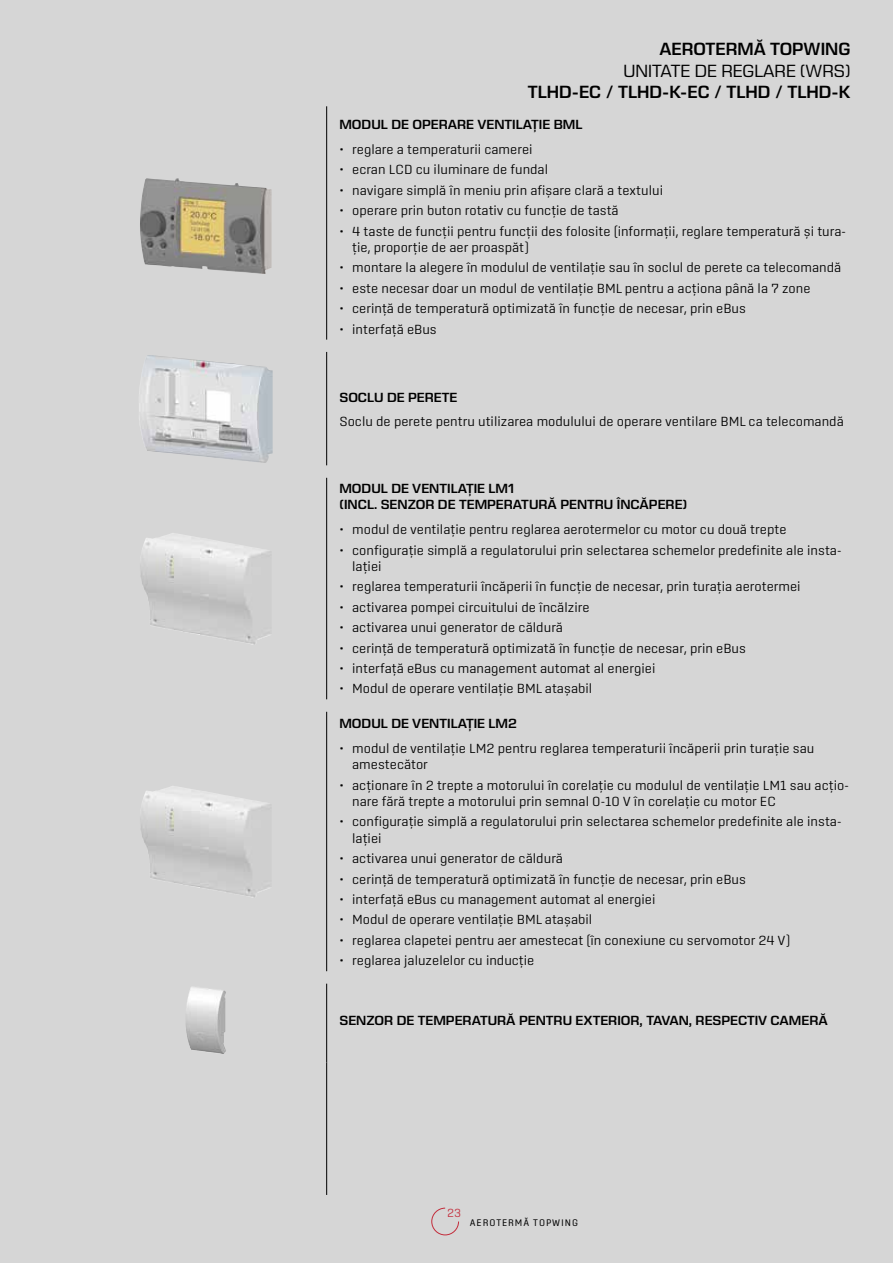
<style>
.page{position:relative;width:893px;height:1263px;background:#d6d6d6}
.page>*{position:absolute;margin:0;border:0;box-sizing:border-box;transform-origin:0 0}
.t1{font:600 18px "Eurostile Next LT Pro";color:#000}
.t2{font:18px "Eurostile Next LT Pro";color:#000}
.t3{font:300 13.5px/16.2px "Center";color:#000}
.t4{font:600 13.5px/16.2px "Eurostile Next LT Pro";color:#000}
.t5{font:300 12px "Center";color:#c32c3b}
.t6{font:9.75px "Center";letter-spacing:.095em;color:#000}
</style>
<div class="page">
<svg style="left:431px;top:1207px;width:28px;height:29px"></svg>
<hr style="left:326px;top:106px;width:1px;height:234px;background:#000">
<hr style="left:326px;top:352px;width:1px;height:114px;background:#000">
<hr style="left:326px;top:478px;width:1px;height:221px;background:#000">
<hr style="left:326px;top:711px;width:1px;height:260px;background:#000">
<hr style="left:326px;top:983px;width:1px;height:79px;background:#000">
<hr style="left:326px;top:1062px;width:1px;height:133px;background:#000">
<img style="left:140px;top:178px;width:132px;height:96px">
<img style="left:139px;top:355px;width:134px;height:108px">
<img style="left:141px;top:533px;width:129px;height:112px">
<img style="left:141px;top:786px;width:129px;height:112px">
<img style="left:186px;top:987px;width:40px;height:67px">
<h1 class="t1" style="left:659px;top:39px;width:193px">AEROTERMĂ TOPWING</h1>
<h1 class="t2" style="left:623px;top:61px;width:229px">UNITATE DE REGLARE (WRS)</h1>
<h1 class="t1" style="left:528px;top:82px;width:324px">TLHD-EC / TLHD-K-EC / TLHD / TLHD-K</h1>
<p class="t4" style="left:339px;top:117px;width:245px">MODUL DE OPERARE VENTILAȚIE BML</p>
<p class="t3" style="left:339px;top:141px;width:195px">• reglare a temperaturii camerei</p>
<p class="t3" style="left:339px;top:161px;width:210px">• ecran LCD cu iluminare de fundal</p>
<p class="t3" style="left:339px;top:182px;width:325px">• navigare simplă în meniu prin afișare clară a textului</p>
<p class="t3" style="left:339px;top:202px;width:281px">• operare prin buton rotativ cu funcție de tastă</p>
<p class="t3" style="left:352px;top:223px;width:495px;text-indent:-13px">• 4 taste de funcții pentru funcții des folosite (informații, reglare temperatură și tura&shy;ție, proporție de aer proaspăt)</p>
<p class="t3" style="left:339px;top:259px;width:503px">• montare la alegere în modulul de ventilație sau în soclul de perete ca telecomandă</p>
<p class="t3" style="left:339px;top:280px;width:473px">• este necesar doar un modul de ventilație BML pentru a acționa până la 7 zone</p>
<p class="t3" style="left:339px;top:300px;width:408px">• cerință de temperatură optimizată în funcție de necesar, prin eBus</p>
<p class="t3" style="left:339px;top:321px;width:99px">• interfață eBus</p>
<p class="t4" style="left:339px;top:389px;width:119px">SOCLU DE PERETE</p>
<p class="t3" style="left:339px;top:413px;width:506px">Soclu de perete pentru utilizarea modulului de operare ventilare BML ca telecomandă</p>
<p class="t4" style="left:339px;top:481px;width:349px">MODUL DE VENTILAȚIE LM1<br>(INCL. SENZOR DE TEMPERATURĂ PENTRU ÎNCĂPERE)</p>
<p class="t3" style="left:339px;top:521px;width:449px">• modul de ventilație pentru reglarea aerotermelor cu motor cu două trepte</p>
<p class="t3" style="left:352px;top:542px;width:491px;text-indent:-13px">• configurație simplă a regulatorului prin selectarea schemelor predefinite ale insta&shy;lației</p>
<p class="t3" style="left:339px;top:578px;width:463px">• reglarea temperaturii încăperii în funcție de necesar, prin turația aerotermei</p>
<p class="t3" style="left:339px;top:599px;width:252px">• activarea pompei circuitului de încălzire</p>
<p class="t3" style="left:339px;top:619px;width:225px">• activarea unui generator de căldură</p>
<p class="t3" style="left:339px;top:640px;width:408px">• cerință de temperatură optimizată în funcție de necesar, prin eBus</p>
<p class="t3" style="left:339px;top:660px;width:317px">• interfață eBus cu management automat al energiei</p>
<p class="t3" style="left:339px;top:680px;width:254px">• Modul de operare ventilație BML atașabil</p>
<p class="t4" style="left:339px;top:716px;width:179px">MODUL DE VENTILAȚIE LM2</p>
<p class="t3" style="left:352px;top:740px;width:464px;text-indent:-13px">• modul de ventilație LM2 pentru reglarea temperaturii încăperii prin turație sau amestecător</p>
<p class="t3" style="left:352px;top:777px;width:498px;text-indent:-13px">• acționare în 2 trepte a motorului în corelație cu modulul de ventilație LM1 sau acțio&shy;nare fără trepte a motorului prin semnal 0-10 V în corelație cu motor EC</p>
<p class="t3" style="left:352px;top:813px;width:491px;text-indent:-13px">• configurație simplă a regulatorului prin selectarea schemelor predefinite ale insta&shy;lației</p>
<p class="t3" style="left:339px;top:850px;width:225px">• activarea unui generator de căldură</p>
<p class="t3" style="left:339px;top:870px;width:408px">• cerință de temperatură optimizată în funcție de necesar, prin eBus</p>
<p class="t3" style="left:339px;top:891px;width:317px">• interfață eBus cu management automat al energiei</p>
<p class="t3" style="left:339px;top:911px;width:254px">• Modul de operare ventilație BML atașabil</p>
<p class="t3" style="left:339px;top:932px;width:453px">• reglarea clapetei pentru aer amestecat (în conexiune cu servomotor 24 V)</p>
<p class="t3" style="left:339px;top:952px;width:196px">• reglarea jaluzelelor cu inducție</p>
<p class="t4" style="left:339px;top:1012px;width:490px">SENZOR DE TEMPERATURĂ PENTRU EXTERIOR, TAVAN, RESPECTIV CAMERĂ</p>
<p class="t5" style="left:447px;top:1206px;width:16px">23</p>
<p class="t6" style="left:470px;top:1217px;width:110px">AEROTERMĂ TOPWING</p>
</div>
